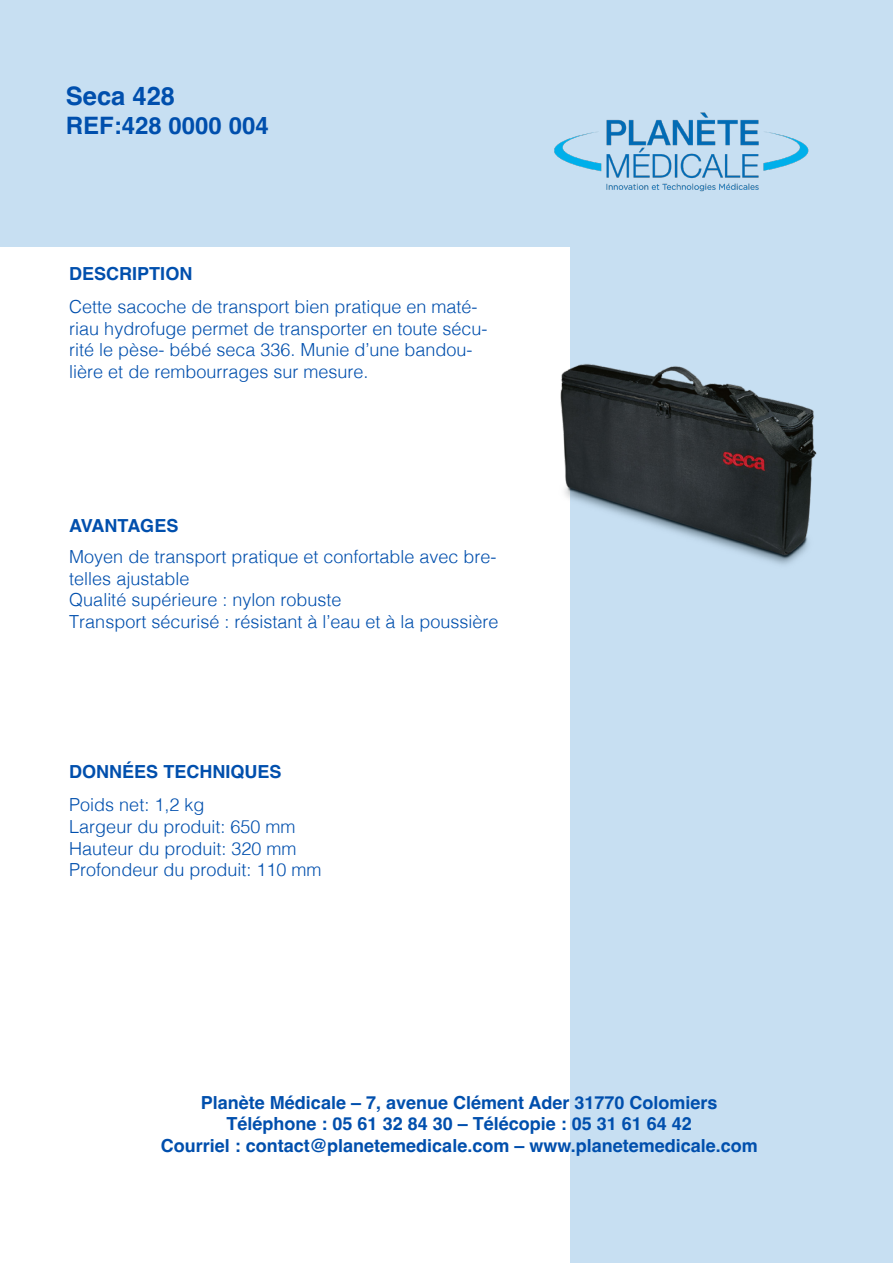
<style>
.page{position:relative;width:893px;height:1263px;background:#fff}
.page>*{position:absolute;margin:0;border:0;box-sizing:border-box;transform-origin:0 0}
.t1{font:700 25.5px "Helvetica";color:#004fad}
.t2{font:700 24px "Helvetica";color:#004fad}
.t3{font:300 18px/21.6px "Helvetica";color:#004fad}
.t4{font:700 18px "Helvetica";color:#004fad}
</style>
<div class="page">
<div style="left:0;top:0;width:893px;height:247px;background:#c7dff2"></div>
<div style="left:571px;top:0;width:322px;height:1263px;background:#c7dff2"></div>
<img style="left:554px;top:112px;width:255px;height:80px">
<img style="left:560px;top:282px;width:257px;height:327px">
<p class="t1" style="left:66px;top:81px;width:111px">Seca 428</p>
<p class="t2" style="left:66px;top:111px;width:204px">REF:428 0000 004</p>
<p class="t4" style="left:69px;top:262px;width:125px">DESCRIPTION</p>
<p class="t3" style="left:69px;top:295px;width:420px">Cette sacoche de transport bien pratique en maté&shy;riau hydrofuge permet de transporter en toute sécu&shy;rité le pèse- bébé seca 336. Munie d’une bandou&shy;lière et de rembourrages sur mesure.</p>
<p class="t4" style="left:69px;top:515px;width:111px">AVANTAGES</p>
<p class="t3" style="left:69px;top:545px;width:429px">Moyen de transport pratique et confortable avec bre&shy;telles ajustable</p>
<p class="t3" style="left:69px;top:588px;width:274px">Qualité supérieure : nylon robuste</p>
<p class="t3" style="left:69px;top:609px;width:431px">Transport sécurisé : résistant à l’eau et à la poussière</p>
<p class="t4" style="left:69px;top:760px;width:214px">DONNÉES TECHNIQUES</p>
<p class="t3" style="left:69px;top:793px;width:137px">Poids net: 1,2 kg</p>
<p class="t3" style="left:69px;top:814px;width:228px">Largeur du produit: 650 mm</p>
<p class="t3" style="left:69px;top:836px;width:229px">Hauteur du produit: 320 mm</p>
<p class="t3" style="left:69px;top:858px;width:254px">Profondeur du produit: 110 mm</p>
<p class="t4" style="left:201px;top:1091px;width:518px">Planète Médicale – 7, avenue Clément Ader 31770 Colomiers</p>
<p class="t4" style="left:227px;top:1113px;width:467px">Téléphone : 05 61 32 84 30 – Télécopie : 05 31 61 64 42</p>
<p class="t4" style="left:161px;top:1134px;width:599px">Courriel : contact@planetemedicale.com – www.planetemedicale.com</p>
</div>
